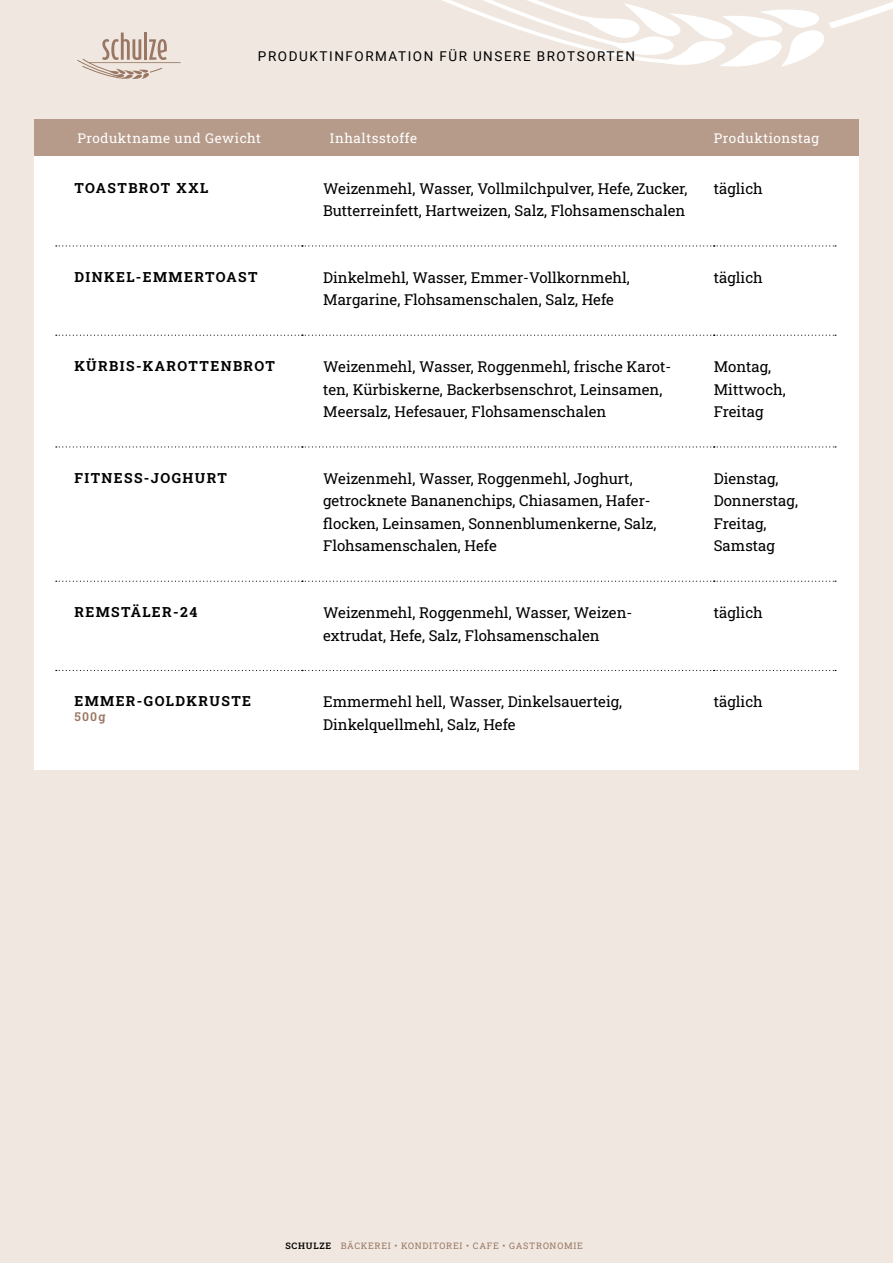
<style>
.page{position:relative;width:893px;height:1263px;background:#f0e8e0}
.page>*{position:absolute;margin:0;border:0;box-sizing:border-box;transform-origin:0 0}
.t1{font:15px/22.5px "Roboto Slab";color:#000}
.t2{font:700 13.95px "Roboto Slab";letter-spacing:.1em;color:#000}
.t3{font:13.5px "Roboto Slab";letter-spacing:.04em;color:#fff}
.t4{font:13.5px "Roboto";letter-spacing:.115em;color:#000}
.t5{font:600 12.15px "Roboto Slab";color:#9a7764}
.t6{font:9px "Roboto Slab";letter-spacing:.08em;color:#9a7764}
.s1{font-weight:600;color:#000}
</style>
<div class="page">
<svg style="left:442px;top:0;width:451px;height:67px"></svg>
<div style="left:34px;top:119px;width:825px;height:38px;background:#b69b8a"></div>
<div style="left:34px;top:157px;width:825px;height:613px;background:#fff"></div>
<svg style="left:56px;top:245px;width:780px;height:1px"></svg>
<svg style="left:56px;top:335px;width:780px;height:1px"></svg>
<svg style="left:56px;top:446px;width:780px;height:1px"></svg>
<svg style="left:56px;top:581px;width:780px;height:1px"></svg>
<svg style="left:56px;top:670px;width:780px;height:1px"></svg>
<svg style="left:77px;top:33px;width:104px;height:46px"></svg>
<p class="t4" style="left:258px;top:46px;width:378px">PRODUKTINFORMATION FÜR UNSERE BROTSORTEN</p>
<p class="t3" style="left:77px;top:129px;width:185px">Produktname und Gewicht</p>
<p class="t3" style="left:330px;top:129px;width:89px">Inhaltsstoffe</p>
<p class="t3" style="left:714px;top:129px;width:107px">Produktionstag</p>
<p class="t2" style="left:74px;top:178px;width:135px">TOASTBROT XXL</p>
<p class="t1" style="left:323px;top:177px;width:366px">Weizenmehl, Wasser, Vollmilchpulver, Hefe, Zucker,<br>Butterreinfett, Hartweizen, Salz, Flohsamenschalen</p>
<p class="t1" style="left:714px;top:177px;width:51px">täglich</p>
<p class="t2" style="left:74px;top:267px;width:185px">DINKEL-EMMERTOAST</p>
<p class="t1" style="left:323px;top:266px;width:308px">Dinkelmehl, Wasser, Emmer-Vollkornmehl,<br>Margarine, Flohsamenschalen, Salz, Hefe</p>
<p class="t1" style="left:714px;top:266px;width:51px">täglich</p>
<p class="t2" style="left:74px;top:356px;width:202px">KÜRBIS-KAROTTENBROT</p>
<p class="t1" style="left:323px;top:355px;width:350px">Weizenmehl, Wasser, Roggenmehl, frische Karot&shy;ten, Kürbiskerne, Backerbsenschrot, Leinsamen,<br>Meersalz, Hefesauer, Flohsamenschalen</p>
<p class="t1" style="left:714px;top:355px;width:74px">Montag,<br>Mittwoch,<br>Freitag</p>
<p class="t2" style="left:74px;top:468px;width:154px">FITNESS-JOGHURT</p>
<p class="t1" style="left:323px;top:467px;width:335px">Weizenmehl, Wasser, Roggenmehl, Joghurt, getrocknete Bananenchips, Chiasamen, Hafer&shy;flocken, Leinsamen, Sonnenblumenkerne, Salz, Flohsamenschalen, Hefe</p>
<p class="t1" style="left:714px;top:467px;width:86px">Dienstag,<br>Donnerstag,<br>Freitag,<br>Samstag</p>
<p class="t2" style="left:74px;top:602px;width:124px">REMSTÄLER-24</p>
<p class="t1" style="left:323px;top:601px;width:311px">Weizenmehl, Roggenmehl, Wasser, Weizen&shy;extrudat, Hefe, Salz, Flohsamenschalen</p>
<p class="t1" style="left:714px;top:601px;width:51px">täglich</p>
<p class="t2" style="left:74px;top:692px;width:178px">EMMER-GOLDKRUSTE</p>
<p class="t5" style="left:74px;top:709px;width:33px">500g</p>
<p class="t1" style="left:323px;top:690px;width:301px">Emmermehl hell, Wasser, Dinkelsauerteig,<br>Dinkelquellmehl, Salz, Hefe</p>
<p class="t1" style="left:714px;top:690px;width:51px">täglich</p>
<p class="t6" style="left:285px;top:1239px;width:299px"><span class="s1">SCHULZE</span> BÄCKEREI • KONDITOREI • CAFE • GASTRONOMIE</p>
</div>
